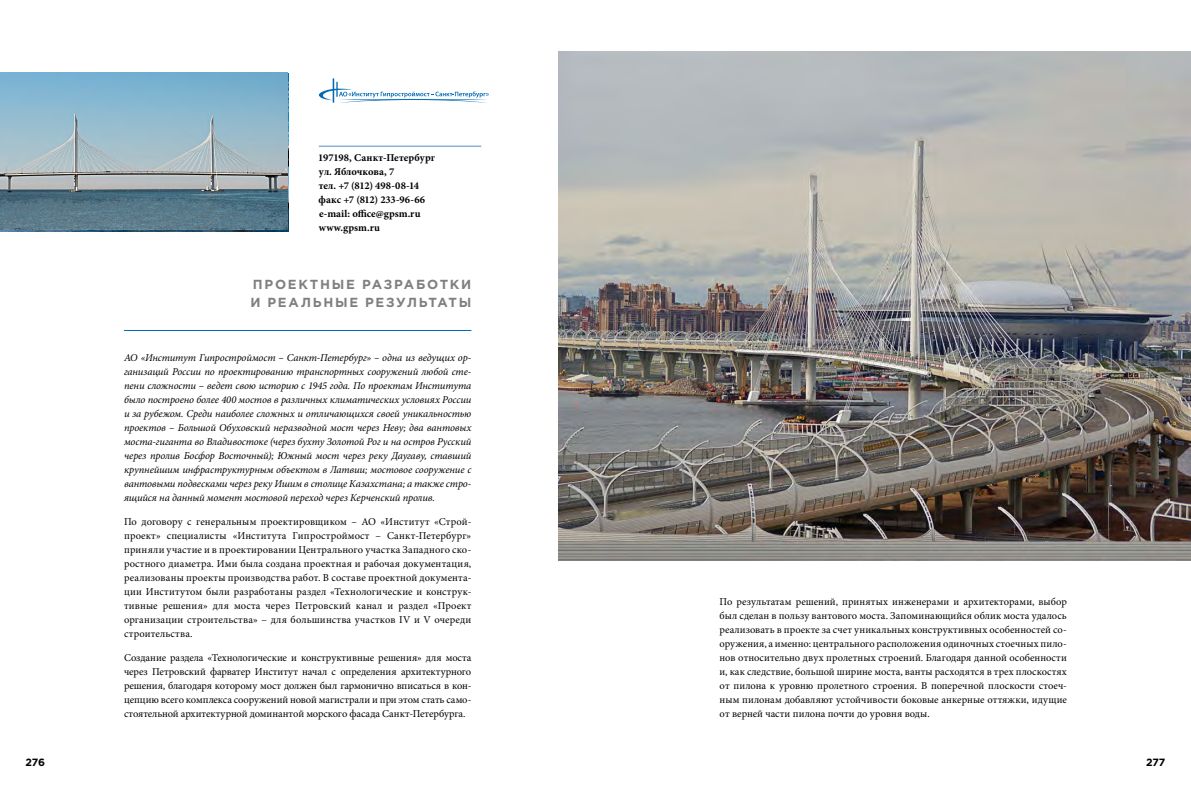
<style>
.page{position:relative;width:1191px;height:794px;background:#fff}
.page>*{position:absolute;margin:0;border:0;box-sizing:border-box;transform-origin:0 0}
.t1{font:700 13.12px/17.5px "Gotham Pro";letter-spacing:.13em;color:#7f7f81}
.t2{font:10.5px/14px "Minion Pro";letter-spacing:.005em;color:#000;text-align:justify}
.t3{font:italic 10.5px/14px "Minion Pro";letter-spacing:-.015em;color:#000;text-align:justify}
.t4{font:700 10.5px/14px "Minion Pro";letter-spacing:.005em;color:#000}
.t5{font:700 10.5px "Gotham Pro";letter-spacing:-.02em;color:#000}
</style>
<div class="page">
<hr style="left:124px;top:330px;width:347px;height:1px;background:#0069b1">
<hr style="left:319px;top:146px;width:162px;height:1px;background:#518ec7">
<svg style="left:319px;top:78px;width:170px;height:25px"></svg>
<img style="left:0;top:72px;width:287px;height:157px">
<img style="left:558px;top:51px;width:633px;height:509px">
<p class="t4" style="left:318px;top:150px;width:118px">197198, Санкт-Петербург ул. Яблочкова, 7<br>тел. +7 (812) 498-08-14 факс +7 (812) 233-96-66 e-mail: office@gpsm.ru www.gpsm.ru</p>
<p class="t1" style="left:250px;top:276px;width:222px">Проектные разработки и реальные результаты</p>
<p class="t3" style="left:124px;top:350px;width:349px">АО «Институт Гипростроймост – Санкт-Петербург» – одна из ведущих ор&shy;ганизаций России по проектированию транспортных сооружений любой сте&shy;пени сложности – ведет свою историю с 1945 года. По проектам Института было построено более 400 мостов в различных климатических условиях России и за рубежом. Среди наиболее сложных и отличающихся своей уникальностью проектов – Большой Обуховский неразводной мост через Неву; два вантовых моста-гиганта во Владивостоке (через бухту Золотой Рог и на остров Русский через пролив Босфор Восточный); Южный мост через реку Даугаву, ставший крупнейшим инфраструктурным объектом в Латвии; мостовое сооружение с вантовыми подвесками через реку Ишим в столице Казахстана; а также стро&shy;ящийся на данный момент мостовой переход через Керченский пролив.</p>
<p class="t2" style="left:124px;top:514px;width:349px">По договору с генеральным проектировщиком – АО «Институт «Строй&shy;проект» специалисты «Института Гипростроймост – Санкт-Петербург» приняли участие и в проектировании Центрального участка Западного ско&shy;ростного диаметра. Ими была создана проектная и рабочая документация, реализованы проекты производства работ. В составе проектной документа&shy;ции Институтом были разработаны раздел «Технологические и конструк&shy;тивные решения» для моста через Петровский канал и раздел «Проект организации строительства» – для большинства участков IV и V очереди строительства.</p>
<p class="t2" style="left:124px;top:650px;width:349px">Создание раздела «Технологические и конструктивные решения» для моста через Петровский фарватер Институт начал с определения архитектурного решения, благодаря которому мост должен был гармонично вписаться в кон&shy;цепцию всего комплекса сооружений новой магистрали и при этом стать само&shy;стоятельной архитектурной доминантой морского фасада Санкт-Петербурга.</p>
<p class="t2" style="left:719px;top:594px;width:349px">По результатам решений, принятых инженерами и архитекторами, выбор был сделан в пользу вантового моста. Запоминающийся облик моста удалось реализовать в проекте за счет уникальных конструктивных особенностей со&shy;оружения, а именно: центрального расположения одиночных стоечных пило&shy;нов относительно двух пролетных строений. Благодаря данной особенности и, как следствие, большой ширине моста, ванты расходятся в трех плоскостях от пилона к уровню пролетного строения. В поперечной плоскости стоеч&shy;ным пилонам добавляют устойчивости боковые анкерные оттяжки, идущие от верней части пилона почти до уровня воды.</p>
<p class="t5" style="left:26px;top:756px;width:21px">276</p>
<p class="t5" style="left:1146px;top:756px;width:21px">277</p>
</div>
